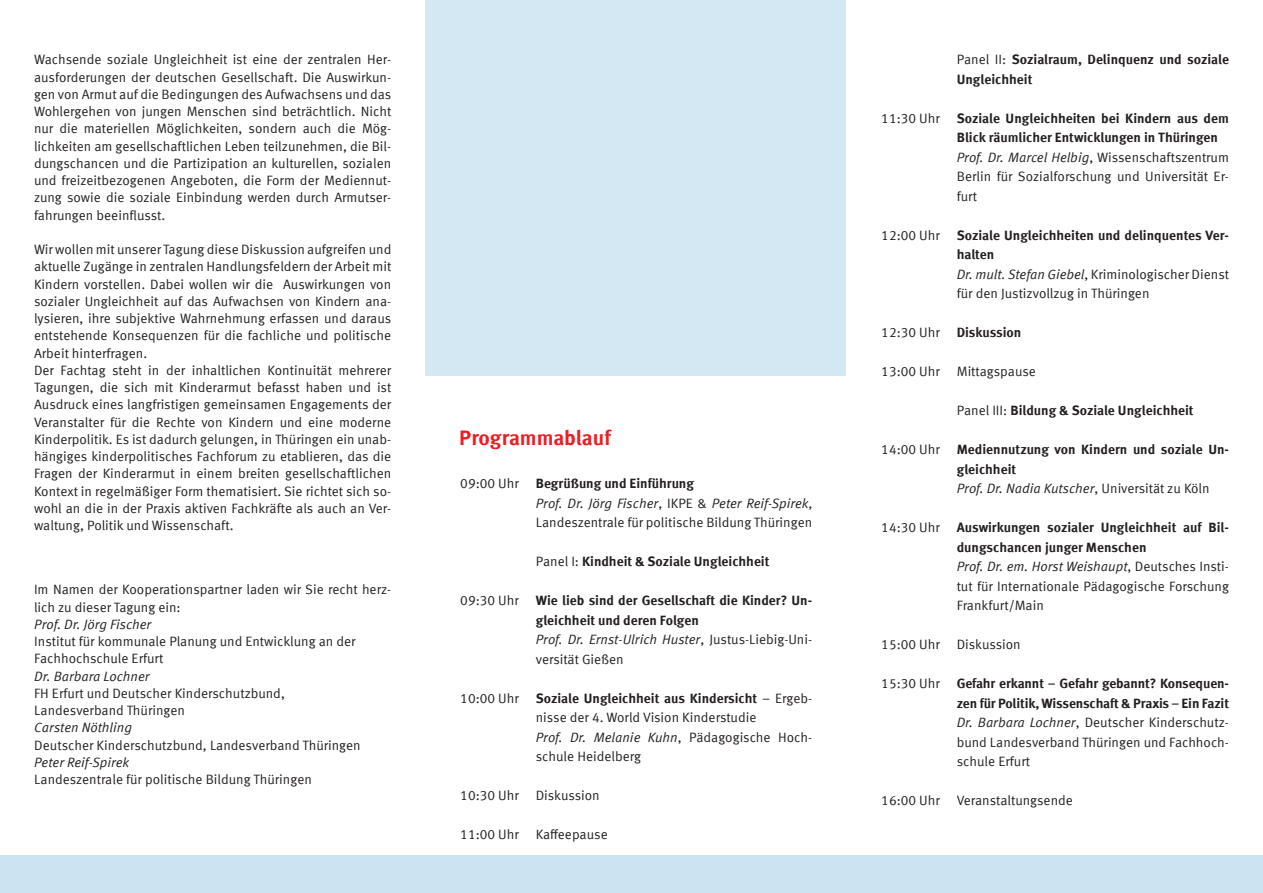
<style>
.page{position:relative;width:1263px;height:893px;background:#fff}
.page>*{position:absolute;margin:0;border:0;box-sizing:border-box;transform-origin:0 0}
.t1{font:700 21px "Meta Offc Pro";color:#ee1d23}
.t2{font:13.5px/17.2px "Meta Offc Pro Norm";color:#231f20}
.t3{font:700 13.5px/19.5px "Meta Offc Pro";color:#231f20}
.t4{font:13.5px "Meta Offc Pro Norm Ita";color:#231f20}
.s1{font-family:"Meta Offc Pro Norm"}
.s2{font-family:"Meta Offc Pro Norm";font-weight:400}
.s3{font-family:"Meta Offc Pro Norm Ita"}
</style>
<div class="page">
<div style="left:425px;top:0;width:421px;height:375px;background:#d4e8f4"></div>
<div style="left:0;top:856px;width:1263px;height:37px;background:#cce4f2"></div>
<p class="t2" style="left:34px;top:50px;width:359px;text-align:justify">Wachsende soziale Ungleichheit ist eine der zentralen Her&shy;ausforderungen der deutschen Gesellschaft. Die Auswirkun&shy;gen von Armut auf die Bedingungen des Aufwachsens und das Wohlergehen von jungen Menschen sind beträchtlich. Nicht nur die materiellen Möglichkeiten, sondern auch die Mög&shy;lichkeiten am gesellschaftlichen Leben teilzunehmen, die Bil&shy;dungschancen und die Partizipation an kulturellen, sozialen und freizeitbezogenen Angeboten, die Form der Mediennut&shy;zung sowie die soziale Einbindung werden durch Armutser&shy;fahrungen beeinflusst.</p>
<p class="t2" style="left:34px;top:240px;width:359px">Wir wollen mit unserer Tagung diese Diskussion aufgreifen und aktuelle Zugänge in zentralen Handlungsfeldern der Arbeit mit Kindern vorstellen. Dabei wollen wir die Auswirkungen von sozialer Ungleichheit auf das Aufwachsen von Kindern ana&shy;lysieren, ihre subjektive Wahrnehmung erfassen und daraus entstehende Konsequenzen für die fachliche und politische Arbeit hinterfragen.<br>Der Fachtag steht in der inhaltlichen Kontinuität mehrerer Tagungen, die sich mit Kinderarmut befasst haben und ist Ausdruck eines langfristigen gemeinsamen Engagements der Veranstalter für die Rechte von Kindern und eine moderne Kinderpolitik. Es ist dadurch gelungen, in Thüringen ein unab&shy;hängiges kinderpolitisches Fachforum zu etablieren, das die Fragen der Kinderarmut in einem breiten gesellschaftlichen Kontext in regelmäßiger Form thematisiert. Sie richtet sich so&shy;wohl an die in der Praxis aktiven Fachkräfte als auch an Ver&shy;waltung, Politik und Wissenschaft.</p>
<p class="t2" style="left:34px;top:580px;width:359px">Im Namen der Kooperationspartner laden wir Sie recht herz&shy;lich zu dieser Tagung ein:</p>
<p class="t4" style="left:34px;top:614px;width:119px">Prof. Dr. Jörg Fischer</p>
<p class="t2" style="left:34px;top:632px;width:323px">Institut für kommunale Planung und Entwicklung an der<br>Fachhochschule Erfurt</p>
<p class="t4" style="left:34px;top:666px;width:117px">Dr. Barbara Lochner</p>
<p class="t2" style="left:34px;top:684px;width:252px">FH Erfurt und Deutscher Kinderschutzbund,<br>Landesverband Thüringen</p>
<p class="t4" style="left:34px;top:718px;width:99px">Carsten Nöthling</p>
<p class="t2" style="left:34px;top:736px;width:328px">Deutscher Kinderschutzbund, Landesverband Thüringen</p>
<p class="t4" style="left:34px;top:752px;width:96px">Peter Reif-Spirek</p>
<p class="t2" style="left:34px;top:770px;width:279px">Landeszentrale für politische Bildung Thüringen</p>
<h1 class="t1" style="left:459px;top:421px;width:153px">Programmablauf</h1>
<p class="t2" style="left:460px;top:474px;width:60px">09:00 Uhr</p>
<p class="t3" style="left:536px;top:473px;width:160px">Begrüßung und Einführung</p>
<p class="t4" style="left:536px;top:493px;width:278px">Prof. Dr. Jörg Fischer<span class="s1">, IKPE &amp;</span> Peter Reif-Spirek<span class="s1">,</span></p>
<p class="t2" style="left:536px;top:513px;width:278px">Landeszentrale für politische Bildung Thüringen</p>
<p class="t3" style="left:536px;top:551px;width:235px"><span class="s2">Panel I:</span> Kindheit &amp; Soziale Ungleichheit</p>
<p class="t2" style="left:460px;top:591px;width:60px">09:30 Uhr</p>
<p class="t3" style="left:536px;top:590px;width:278px">Wie lieb sind der Gesellschaft die Kinder? Un&shy;gleichheit und deren Folgen</p>
<p class="t4" style="left:536px;top:629px;width:278px">Prof. Dr. Ernst-Ulrich Huster<span class="s1">, Justus-Liebig-Uni-</span></p>
<p class="t2" style="left:536px;top:649px;width:89px">versität Gießen</p>
<p class="t2" style="left:460px;top:688px;width:60px">10:00 Uhr</p>
<p class="t3" style="left:536px;top:687px;width:278px">Soziale Ungleichheit aus Kindersicht <span class="s2">– Ergeb-</span></p>
<p class="t2" style="left:536px;top:708px;width:222px">nisse der 4. World Vision Kinderstudie</p>
<p class="t4" style="left:536px;top:727px;width:278px">Prof. Dr. Melanie Kuhn<span class="s1">, Pädagogische Hoch-</span></p>
<p class="t2" style="left:536px;top:747px;width:107px">schule Heidelberg</p>
<p class="t2" style="left:460px;top:786px;width:60px">10:30 Uhr</p>
<p class="t2" style="left:536px;top:786px;width:65px">Diskussion</p>
<p class="t2" style="left:460px;top:825px;width:60px">11:00 Uhr</p>
<p class="t2" style="left:536px;top:825px;width:73px">Kaffeepause</p>
<p class="t3" style="left:957px;top:49px;width:274px"><span class="s2">Panel II:</span> Sozialraum, Delinquenz und soziale<br>Ungleichheit</p>
<p class="t2" style="left:881px;top:109px;width:60px">11:30 Uhr</p>
<p class="t3" style="left:957px;top:108px;width:274px">Soziale Ungleichheiten bei Kindern aus dem<br>Blick räumlicher Entwicklungen in Thüringen</p>
<p class="t2" style="left:957px;top:147px;width:274px;line-height:19.5px;text-align:justify"><span class="s3">Prof. Dr. Marcel Helbig</span>, Wissenschaftszentrum Berlin für Sozialforschung und Universität Er&shy;furt</p>
<p class="t2" style="left:881px;top:226px;width:60px">12:00 Uhr</p>
<p class="t3" style="left:957px;top:225px;width:274px">Soziale Ungleichheiten und delinquentes Ver&shy;halten</p>
<p class="t2" style="left:957px;top:264px;width:274px;line-height:19.5px"><span class="s3">Dr. mult. Stefan Giebel</span>, Kriminologischer Dienst für den Justizvollzug in Thüringen</p>
<p class="t2" style="left:881px;top:323px;width:60px">12:30 Uhr</p>
<p class="t3" style="left:957px;top:322px;width:66px">Diskussion</p>
<p class="t2" style="left:881px;top:362px;width:60px">13:00 Uhr</p>
<p class="t2" style="left:957px;top:362px;width:81px">Mittagspause</p>
<p class="t3" style="left:957px;top:400px;width:238px"><span class="s2">Panel III:</span> Bildung &amp; Soziale Ungleichheit</p>
<p class="t2" style="left:881px;top:440px;width:60px">14:00 Uhr</p>
<p class="t3" style="left:957px;top:439px;width:274px">Mediennutzung von Kindern und soziale Un&shy;gleichheit</p>
<p class="t4" style="left:957px;top:478px;width:254px">Prof. Dr. Nadia Kutscher<span class="s1">, Universität zu Köln</span></p>
<p class="t2" style="left:881px;top:518px;width:60px">14:30 Uhr</p>
<p class="t3" style="left:957px;top:517px;width:274px">Auswirkungen sozialer Ungleichheit auf Bil&shy;dungschancen junger Menschen</p>
<p class="t4" style="left:957px;top:556px;width:274px">Prof. Dr. em. Horst Weishaupt<span class="s1">, Deutsches Insti-</span></p>
<p class="t2" style="left:957px;top:575px;width:274px;line-height:19.5px">tut für Internationale Pädagogische Forschung<br>Frankfurt/Main</p>
<p class="t2" style="left:881px;top:635px;width:60px">15:00 Uhr</p>
<p class="t2" style="left:957px;top:635px;width:65px">Diskussion</p>
<p class="t2" style="left:881px;top:674px;width:60px">15:30 Uhr</p>
<p class="t3" style="left:957px;top:673px;width:274px">Gefahr erkannt – Gefahr gebannt? Konsequen&shy;zen für Politik, Wissenschaft &amp; Praxis – Ein Fazit</p>
<p class="t2" style="left:957px;top:712px;width:274px;line-height:19.5px;text-align:justify"><span class="s3">Dr. Barbara Lochner</span>, Deutscher Kinderschutz&shy;bund Landesverband Thüringen und Fachhoch&shy;schule Erfurt</p>
<p class="t2" style="left:881px;top:791px;width:60px">16:00 Uhr</p>
<p class="t2" style="left:957px;top:791px;width:118px">Veranstaltungsende</p>
</div>
